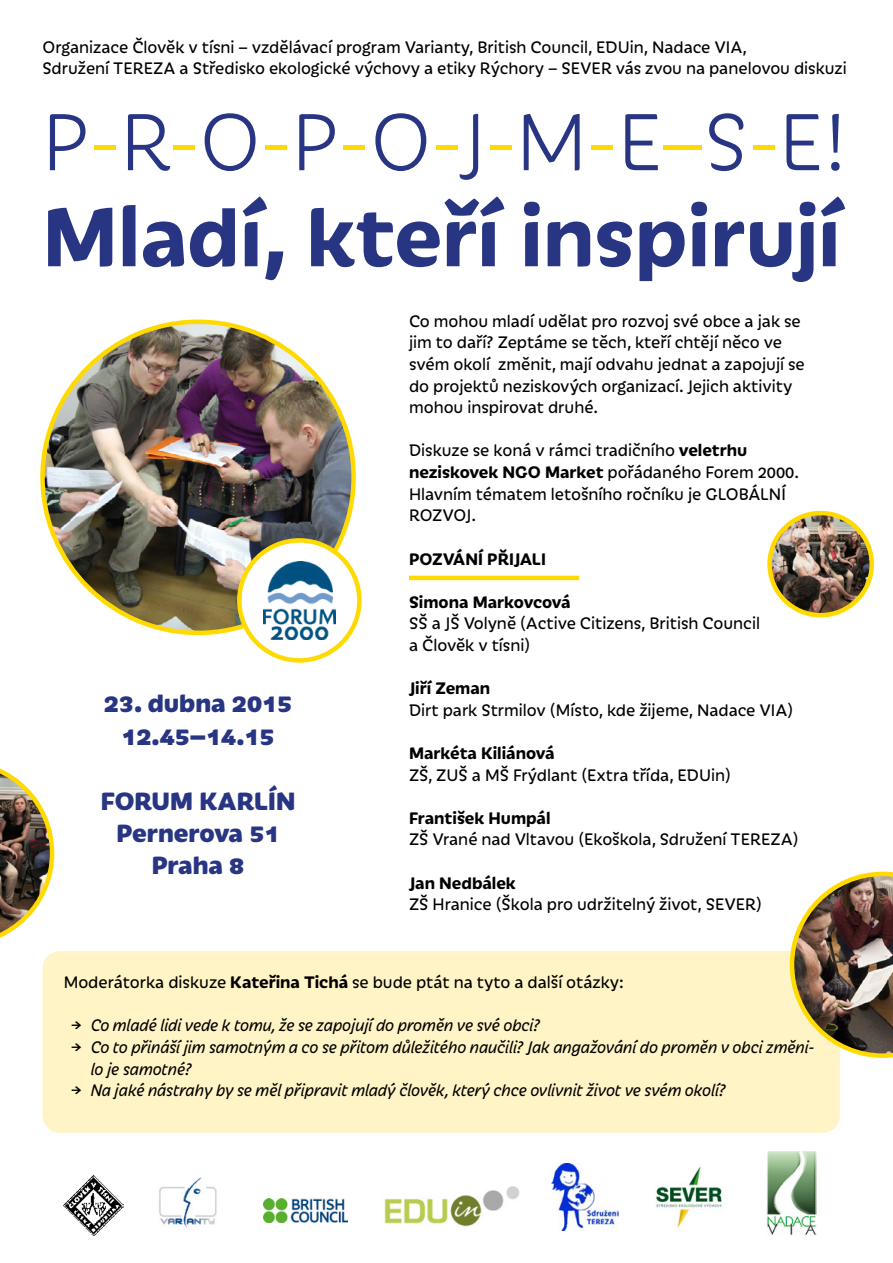
<style>
.page{position:relative;width:893px;height:1263px;background:#fff}
.page>*{position:absolute;margin:0;border:0;box-sizing:border-box;transform-origin:0 0}
.t1{font:700 90px "Iskra";color:#283583}
.t2{font:300 87px "Iskra";color:#283583}
.t3{font:800 27px/32.4px "Iskra";color:#283583;text-align:center}
.t4{font:18px/21.6px "Iskra";color:#000}
.t5{font:italic 18px/21.6px "Iskra";color:#000}
.t6{font:700 18px "Iskra";color:#000}
.s1{color:#ffda00}
.s2{font-weight:700}
.s3{font-style:normal}
</style>
<div class="page">
<div style="left:43px;top:951px;width:797px;height:182px;background:#fff4c5;border-radius:18px"></div>
<img style="left:263px;top:1198px;width:84px;height:25px">
<img style="left:159px;top:1177px;width:58px;height:50px">
<img style="left:64px;top:1176px;width:60px;height:59px">
<img style="left:656px;top:1166px;width:66px;height:65px">
<img style="left:767px;top:1151px;width:49px;height:84px">
<img style="left:384px;top:1186px;width:135px;height:41px">
<img style="left:552px;top:1164px;width:66px;height:66px">
<img style="left:43px;top:322px;width:311px;height:311px;border-radius:156px">
<img style="left:790px;top:872px;width:103px;height:186px">
<img style="left:0;top:768px;width:54px;height:170px">
<img style="left:770px;top:513px;width:102px;height:102px;border-radius:51px">
<div style="left:767px;top:511px;width:107px;height:106px;border:4px solid #ffda00;border-radius:50%"></div>
<svg style="left:239px;top:540px;width:120px;height:120px"></svg>
<div style="left:237px;top:538px;width:125px;height:125px;border:4px solid #ffda00;border-radius:50%"></div>
<img style="left:263px;top:561px;width:72px;height:78px">
<hr style="left:409px;top:576px;width:170px;height:4px;background:#ffda00">
<p class="t4" style="left:43px;top:35px;width:806px">Organizace Člověk v tísni – vzdělávací program Varianty, British Council, EDUin, Nadace VIA,<br>Sdružení TEREZA a Středisko ekologické výchovy a etiky Rýchory – SEVER vás zvou na panelovou diskuzi</p>
<h2 class="t2" style="left:43px;top:85px;width:808px">P<span class="s1">-</span>R<span class="s1">-</span>O<span class="s1">-</span>P<span class="s1">-</span>O<span class="s1">-</span>J<span class="s1">-</span>M<span class="s1">-</span>E<span class="s1">–</span>S<span class="s1">-</span>E!</h2>
<h1 class="t1" style="left:43px;top:171px;width:799px">Mladí, kteří inspirují</h1>
<h3 class="t3" style="left:104px;top:685px;width:190px">23. dubna 2015<br>12.45–14.15</h3>
<h3 class="t3" style="left:101px;top:782px;width:196px">FORUM KARLÍN<br>Pernerova 51<br>Praha 8</h3>
<p class="t4" style="left:409px;top:309px;width:397px">Co mohou mladí udělat pro rozvoj své obce a jak se jim to daří? Zeptáme se těch, kteří chtějí něco ve svém okolí změnit, mají odvahu jednat a zapojují se do projektů neziskových organizací. Jejich aktivity mohou inspirovat druhé.</p>
<p class="t4" style="left:409px;top:439px;width:392px">Diskuze se koná v rámci tradičního <span class="s2">veletrhu neziskovek NGO Market</span> pořádaného Forem 2000.<br>Hlavním tématem letošního ročníku je GLOBÁLNÍ ROZVOJ.</p>
<p class="t6" style="left:409px;top:545px;width:139px">POZVÁNÍ PŘIJALI</p>
<p class="t6" style="left:409px;top:589px;width:163px">Simona Markovcová</p>
<p class="t4" style="left:409px;top:612px;width:353px">SŠ a JŠ Volyně (Active Citizens, British Council a Člověk v tísni)</p>
<p class="t6" style="left:409px;top:675px;width:83px">Jiří Zeman</p>
<p class="t4" style="left:409px;top:698px;width:386px">Dirt park Strmilov (Místo, kde žijeme, Nadace VIA)</p>
<p class="t6" style="left:409px;top:740px;width:147px">Markéta Kiliánová</p>
<p class="t4" style="left:409px;top:763px;width:324px">ZŠ, ZUŠ a MŠ Frýdlant (Extra třída, EDUin)</p>
<p class="t6" style="left:409px;top:805px;width:143px">František Humpál</p>
<p class="t4" style="left:409px;top:828px;width:391px">ZŠ Vrané nad Vltavou (Ekoškola, Sdružení TEREZA)</p>
<p class="t6" style="left:409px;top:869px;width:108px">Jan Nedbálek</p>
<p class="t4" style="left:409px;top:892px;width:354px">ZŠ Hranice (Škola pro udržitelný život, SEVER)</p>
<p class="t4" style="left:64px;top:970px;width:561px">Moderátorka diskuze <span class="s2">Kateřina Tichá</span> se bude ptát na tyto a další otázky:</p>
<p class="t5" style="left:70px;top:1014px;width:472px"><span class="s3">→</span> Co mladé lidi vede k tomu, že se zapojují do proměn ve své obci?</p>
<p class="t5" style="left:91px;top:1035px;width:725px;text-indent:-21px"><span class="s3">→</span> Co to přináší jim samotným a co se přitom důležitého naučili? Jak angažování do proměn v obci změni&shy;lo je samotné?</p>
<p class="t5" style="left:70px;top:1078px;width:657px"><span class="s3">→</span> Na jaké nástrahy by se měl připravit mladý člověk, který chce ovlivnit život ve svém okolí?</p>
</div>
